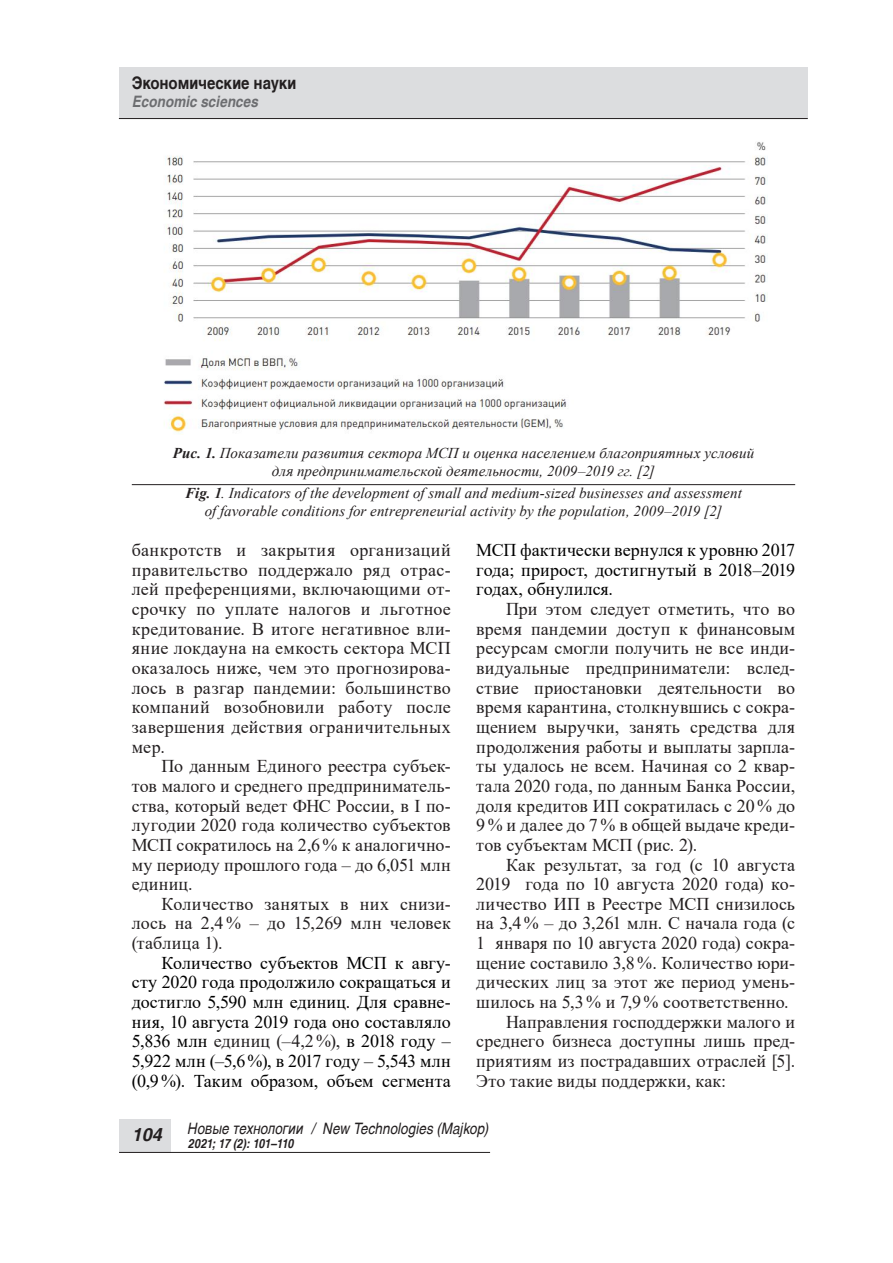
<style>
.page{position:relative;width:893px;height:1263px;background:#fff}
.page>*{position:absolute;margin:0;border:0;box-sizing:border-box;transform-origin:0 0}
.основа{font:18px/19.6px "Times New Roman";letter-spacing:.01em;color:#231f20;text-align:justify}
.основа-2{font:18px/19.6px "Times New Roman";color:#000;text-align:justify}
.t1{font:italic 700 18px "Helvetica cyr";color:#231f20}
.t2{font:700 17.4px "Helvetica cyr";letter-spacing:-.005em;color:#231f20;scale:.86 1}
.t3{font:italic 15.75px "Helvetica cyr";color:#231f20;scale:.86 1}
.t4{font:italic 700 15.75px "Helvetica cyr";letter-spacing:.005em;color:#6c6d70;scale:.86 1}
.подрисуночный{font:italic 15px/18px "Times New Roman";letter-spacing:.005em;color:#231f20;text-align:center}
.Подрисуночный_с_черт{font:italic 15px/18px "Times New Roman";letter-spacing:.005em;color:#231f20;text-align:center}
.t5{font:italic 700 12.6px "Helvetica cyr";letter-spacing:-.015em;color:#231f20;scale:.86 1}
.s1{font-weight:700}
.s2{color:#231f20}
</style>
<div class="page">
<div style="left:119px;top:67px;width:689px;height:51px;background:#dcdddf"></div>
<div style="left:119px;top:1119px;width:51px;height:33px;background:#dcdddf"></div>
<hr style="left:119px;top:118px;width:689px;height:1px;background:#231f20">
<hr style="left:119px;top:1152px;width:371px;height:1px;background:#231f20">
<hr style="left:132px;top:484px;width:663px;height:1px;background:#231f20">
<img style="left:164px;top:142px;width:602px;height:293px">
<p class="t2" style="left:132px;top:73px;width:193px">Экономические науки</p>
<p class="t4" style="left:132px;top:93px;width:148px">Economic sciences</p>
<p class="Подрисуночный_с_черт" style="left:173px;top:443px;width:583px"><span class="s1">Рис. 1.</span> Показатели развития сектора МСП и оценка населением благоприятных условий для предпринимательской деятельности, 2009–2019 гг. [2]</p>
<p class="подрисуночный" style="left:185px;top:484px;width:558px"><span class="s1">Fig. 1</span>. Indicators of the development of small and medium-sized businesses and assessment of favorable conditions for entrepreneurial activity by the population, 2009–2019 [2]</p>
<p class="основа" style="left:132px;top:540px;width:320px">банкротств и закрытия организаций правительство поддержало ряд отрас&shy;лей преференциями, включающими от&shy;срочку по уплате налогов и льготное кредитование. В итоге негативное вли&shy;яние локдауна на емкость сектора МСП оказалось ниже, чем это прогнозирова&shy;лось в разгар пандемии: большинство компаний возобновили работу после завершения действия ограничительных мер.</p>
<p class="основа" style="left:132px;top:756px;width:320px;text-indent:30px">По данным Единого реестра субъек&shy;тов малого и среднего предприниматель&shy;ства, который ведет ФНС России, в I по&shy;лугодии 2020 года количество субъектов МСП сократилось на 2,6% к аналогично&shy;му периоду прошлого года – до 6,051 млн единиц.</p>
<p class="основа" style="left:132px;top:893px;width:320px;text-indent:30px">Количество занятых в них снизи&shy;лось на 2,4 % – до 15,269 млн человек (таблица 1).</p>
<p class="основа-2" style="left:132px;top:952px;width:320px;text-indent:30px">Количество субъектов МСП к авгу&shy;сту 2020 года продолжило сокращаться и достигло 5,590 млн единиц. Для сравне&shy;ния, 10 августа 2019 года оно составляло 5,836 млн <span class="s2">единиц (–4,2%),</span> в 2018 году – 5,922 млн (–5,6%), в 2017 году – 5,543 млн (0,9%). Таким образом, объем сегмента</p>
<p class="основа-2" style="left:476px;top:540px;width:320px">МСП фактически вернулся к уровню 2017 года; прирост, достигнутый в 2018–2019 годах, обнулился.</p>
<p class="основа" style="left:476px;top:599px;width:320px;text-indent:30px">При этом следует отметить, что во время пандемии доступ к финансовым ресурсам смогли получить не все инди&shy;видуальные предприниматели: вслед&shy;ствие приостановки деятельности во время карантина, столкнувшись с сокра&shy;щением выручки, занять средства для продолжения работы и выплаты зарпла&shy;ты удалось не всем. Начиная со 2 квар&shy;тала 2020 года, по данным Банка России, доля кредитов ИП сократилась с 20% до 9% и далее до 7% в общей выдаче креди&shy;тов субъектам МСП (рис. 2).</p>
<p class="основа" style="left:476px;top:854px;width:320px;text-indent:30px">Как результат, за год (с 10 августа 2019 года по 10 августа 2020 года) ко&shy;личество ИП в Реестре МСП снизилось на 3,4% – до 3,261 млн. С начала года (с 1 января по 10 августа 2020 года) сокра&shy;щение составило 3,8%. Количество юри&shy;дических лиц за этот же период умень&shy;шилось на 5,3% и 7,9% соответственно.</p>
<p class="основа" style="left:476px;top:1011px;width:320px;text-indent:30px">Направления господдержки малого и среднего бизнеса доступны лишь пред&shy;приятиям из пострадавших отраслей [5].<br>Это такие виды поддержки, как:</p>
<p class="t1" style="left:132px;top:1124px;width:32px">104</p>
<p class="t3" style="left:188px;top:1119px;width:351px">Новые технологии / New Technologies (Majkop)</p>
<p class="t5" style="left:188px;top:1136px;width:124px">2021; 17 (2): 101–110</p>
</div>
